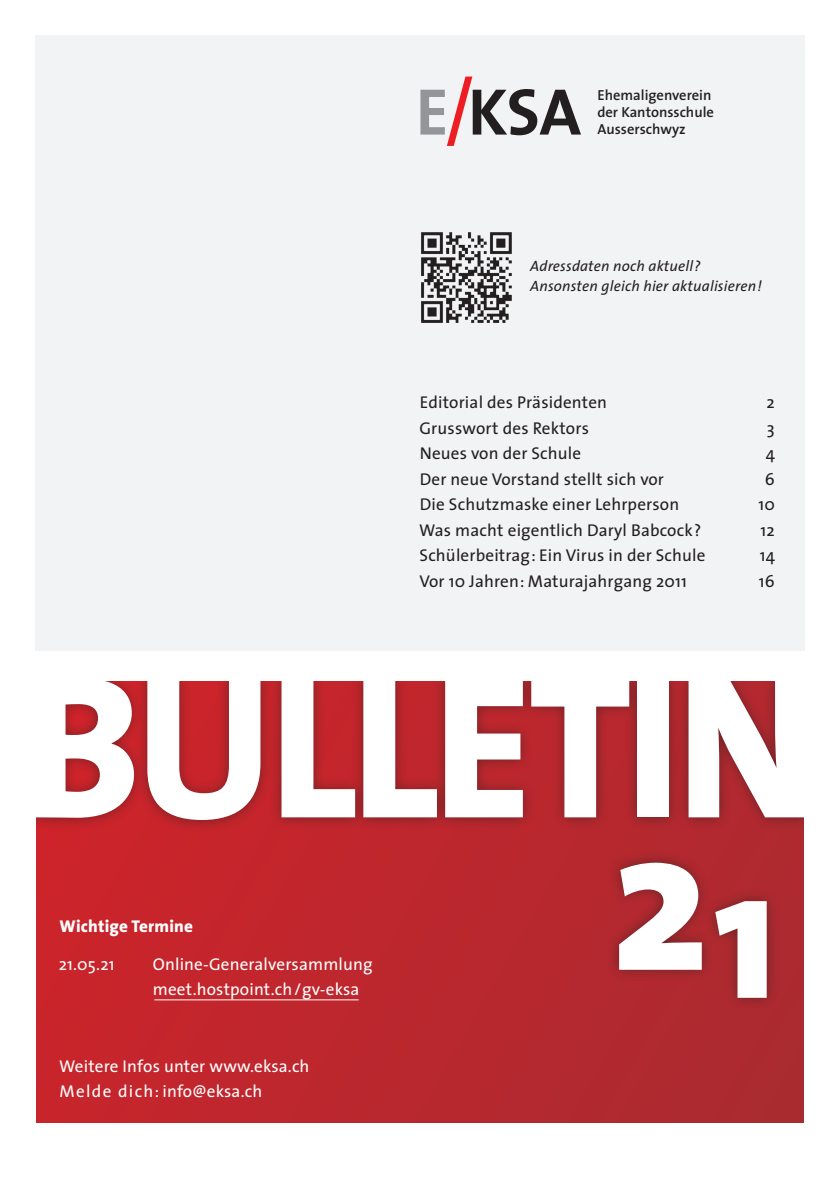
<style>
.page{position:relative;width:840px;height:1191px;background:#fff}
.page>*{position:absolute;margin:0;border:0;box-sizing:border-box;transform-origin:0 0}
.t1{font:800 204.4px/152.4px "The Sans";letter-spacing:-.03em;color:#fff;text-align:right}
.t2{font:700 66.4px "The Sans";color:#231f20}
.t3{font:17.2px "The Sans";letter-spacing:.01em;color:#231f20}
.t4{font:17.2px/25.6px "The Sans";letter-spacing:.01em;color:#fff}
.t5{font:800 17.2px "The Sans";letter-spacing:.01em;color:#fff}
.t6{font:italic 15px/20px "The Sans";letter-spacing:.01em;color:#231f20}
.t7{font:600 14.6px/17px "The Sans";color:#231f20}
.s1{font-family:"The Sans Bold Caps";font-weight:400;color:#939598}
</style>
<div class="page">
<div style="left:35px;top:680px;width:769px;height:443px;background:linear-gradient(to right,#cb242b,#aa2b30)"></div>
<div style="left:20px;top:665px;width:797px;height:168px;background:#231f20;opacity:.5"></div>
<div style="left:605px;top:849px;width:174px;height:161px;background:#231f20;opacity:.5"></div>
<div style="left:35px;top:35px;width:769px;height:616px;background:#f2f3f4"></div>
<svg style="left:447px;top:77px;width:25px;height:69px"></svg>
<div style="left:0;top:663px;width:35px;height:485px;background:#fff"></div>
<div style="left:804px;top:663px;width:35px;height:471px;background:#fff"></div>
<div style="left:0;top:651px;width:839px;height:29px;background:#fff"></div>
<img style="left:421px;top:232px;width:91px;height:91px">
<hr style="left:154px;top:999px;width:204px;height:1px;background:#fff">
<h2 class="t2" style="left:415px;top:57px;width:167px"><span class="s1">E</span> KSA</h2>
<p class="t7" style="left:597px;top:86px;width:118px">Ehemaligenverein der Kantonsschule<br>Ausserschwyz</p>
<p class="t6" style="left:530px;top:256px;width:233px">Adressdaten noch aktuell?<br>Ansonsten gleich hier aktualisieren!</p>
<p class="t3" style="left:419px;top:388px;width:189px">Editorial des Präsidenten</p>
<p class="t3" style="left:766px;top:388px;width:10px">2</p>
<p class="t3" style="left:419px;top:414px;width:171px">Grusswort des Rektors</p>
<p class="t3" style="left:766px;top:414px;width:9px">3</p>
<p class="t3" style="left:419px;top:439px;width:163px">Neues von der Schule</p>
<p class="t3" style="left:765px;top:439px;width:11px">4</p>
<p class="t3" style="left:419px;top:465px;width:245px">Der neue Vorstand stellt sich vor</p>
<p class="t3" style="left:764px;top:465px;width:11px">6</p>
<p class="t3" style="left:419px;top:490px;width:261px">Die Schutzmaske einer Lehrperson</p>
<p class="t3" style="left:758px;top:490px;width:18px">10</p>
<p class="t3" style="left:419px;top:516px;width:283px">Was macht eigentlich Daryl Babcock?</p>
<p class="t3" style="left:760px;top:516px;width:16px">12</p>
<p class="t3" style="left:419px;top:541px;width:287px">Schülerbeitrag: Ein Virus in der Schule</p>
<p class="t3" style="left:759px;top:541px;width:17px">14</p>
<p class="t3" style="left:419px;top:567px;width:269px">Vor 10 Jahren: Maturajahrgang 2011</p>
<p class="t3" style="left:758px;top:567px;width:17px">16</p>
<h1 class="t1" style="left:21px;top:667px;width:797px">BULLETIN<br>2<sub>1</sub></h1>
<p class="t5" style="left:60px;top:912px;width:135px">Wichtige Termine</p>
<p class="t4" style="left:59px;top:950px;width:57px">21.05.21</p>
<p class="t4" style="left:153px;top:950px;width:221px">Online-Generalversammlung meet.hostpoint.ch/gv-eksa</p>
<p class="t4" style="left:59px;top:1052px;width:252px">Weitere Infos unter www.eksa.ch<br>Melde dich: info@eksa.ch</p>
</div>
